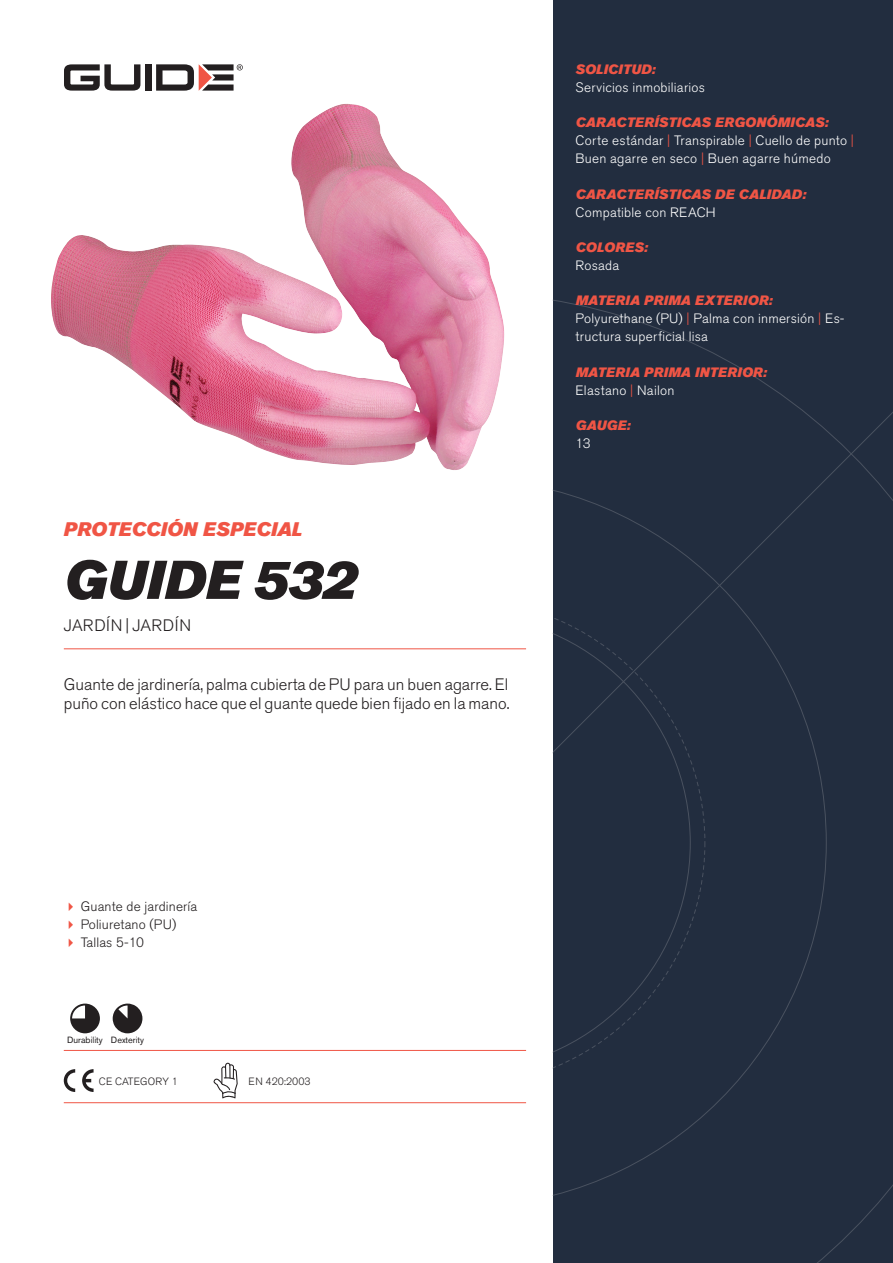
<style>
.page{position:relative;width:893px;height:1263px;background:#fff}
.page>*{position:absolute;margin:0;border:0;box-sizing:border-box;transform-origin:0 0}
.Rubrik{font:italic 54px "Akzidenz Grotesk Pro Super";color:#231f20}
.Överrubrik{font:italic 19.5px "Akzidenz Grotesk Pro Super";letter-spacing:.005em;color:#f05545}
.Ingress{font:300 16.5px/19.8px "Akzidenz Grotesk Pro";color:#231f20}
.Product_-_AltSegment{font:300 16.5px "Akzidenz Grotesk Pro";letter-spacing:.03em;color:#231f20}
.Produkt_-_Brödtext{font:300 13.5px/18px "Akzidenz Grotesk Pro";letter-spacing:.02em;color:#fff}
.Produkt_-_Namn{font:italic 13.5px "Akzidenz Grotesk Pro Super";letter-spacing:.015em;color:#f05545}
.t1{font:300 13.5px "Akzidenz Grotesk Pro";letter-spacing:.01em;color:#231f20}
.t2{font:300 10.5px "Akzidenz Grotesk Pro";color:#231f20}
.Produkt_-_Egenskaper{font:9px "Akzidenz Grotesk Pro";color:#231f20}
.s1{color:#f05545}
</style>
<div class="page">
<div style="left:145px;top:64px;width:7px;height:27px;background:#231f20"></div>
<svg style="left:156px;top:64px;width:87px;height:27px"></svg>
<svg style="left:64px;top:64px;width:76px;height:27px"></svg>
<div style="left:553px;top:0;width:340px;height:1263px;background:#222d3f"></div>
<svg style="left:553px;top:300px;width:340px;height:963px"></svg>
<hr style="left:64px;top:1050px;width:462px;height:1px;background:#f05545">
<hr style="left:64px;top:1102px;width:462px;height:1px;background:#f05545">
<svg style="left:70px;top:1003px;width:30px;height:30px"></svg>
<svg style="left:113px;top:1003px;width:29px;height:30px"></svg>
<svg style="left:64px;top:1069px;width:11px;height:23px"></svg>
<svg style="left:82px;top:1069px;width:12px;height:23px"></svg>
<svg style="left:214px;top:1063px;width:24px;height:35px"></svg>
<img style="left:51px;top:111px;width:453px;height:359px">
<hr style="left:64px;top:648px;width:462px;height:1px;background:#f05545">
<p class="Överrubrik" style="left:64px;top:517px;width:240px">PROTECCIÓN ESPECIAL</p>
<p class="Rubrik" style="left:64px;top:545px;width:295px">GUIDE 532</p>
<p class="Product_-_AltSegment" style="left:64px;top:615px;width:129px">JARDÍN | JARDÍN</p>
<p class="Ingress" style="left:64px;top:674px;width:447px">Guante de jardinería, palma cubierta de PU para un buen agarre. El puño con elástico hace que el guante quede bien fijado en la mano.</p>
<p class="Produkt_-_Namn" style="left:576px;top:60px;width:81px">SOLICITUD:</p>
<p class="Produkt_-_Brödtext" style="left:576px;top:78px;width:131px">Servicios inmobiliarios</p>
<p class="Produkt_-_Namn" style="left:576px;top:114px;width:254px">CARACTERÍSTICAS ERGONÓMICAS:</p>
<p class="Produkt_-_Brödtext" style="left:576px;top:132px;width:280px">Corte estándar <span class="s1">|</span> Transpirable <span class="s1">|</span> Cuello de punto <span class="s1">|<br></span>Buen agarre en seco <span class="s1">|</span> Buen agarre húmedo</p>
<p class="Produkt_-_Namn" style="left:576px;top:185px;width:232px">CARACTERÍSTICAS DE CALIDAD:</p>
<p class="Produkt_-_Brödtext" style="left:576px;top:203px;width:142px">Compatible con REACH</p>
<p class="Produkt_-_Namn" style="left:576px;top:238px;width:74px">COLORES:</p>
<p class="Produkt_-_Brödtext" style="left:576px;top:256px;width:45px">Rosada</p>
<p class="Produkt_-_Namn" style="left:576px;top:292px;width:198px">MATERIA PRIMA EXTERIOR:</p>
<p class="Produkt_-_Brödtext" style="left:576px;top:310px;width:270px">Polyurethane (PU) <span class="s1">|</span> Palma con inmersión <span class="s1">|</span> Es&shy;tructura superficial lisa</p>
<p class="Produkt_-_Namn" style="left:576px;top:363px;width:193px">MATERIA PRIMA INTERIOR:</p>
<p class="Produkt_-_Brödtext" style="left:576px;top:381px;width:100px">Elastano <span class="s1">|</span> Nailon</p>
<p class="Produkt_-_Namn" style="left:576px;top:416px;width:56px">GAUGE:</p>
<p class="Produkt_-_Brödtext" style="left:576px;top:434px;width:17px">13</p>
<p class="t1" style="left:81px;top:898px;width:118px">Guante de jardinería</p>
<p class="t1" style="left:81px;top:916px;width:97px">Poliuretano (PU)</p>
<p class="t1" style="left:81px;top:934px;width:65px">Tallas 5-10</p>
<p class="Produkt_-_Egenskaper" style="left:67px;top:1034px;width:37px">Durability</p>
<p class="Produkt_-_Egenskaper" style="left:111px;top:1034px;width:35px">Dexterity</p>
<p class="t2" style="left:99px;top:1074px;width:81px">CE CATEGORY 1</p>
<p class="t2" style="left:248px;top:1074px;width:64px">EN 420:2003</p>
</div>
